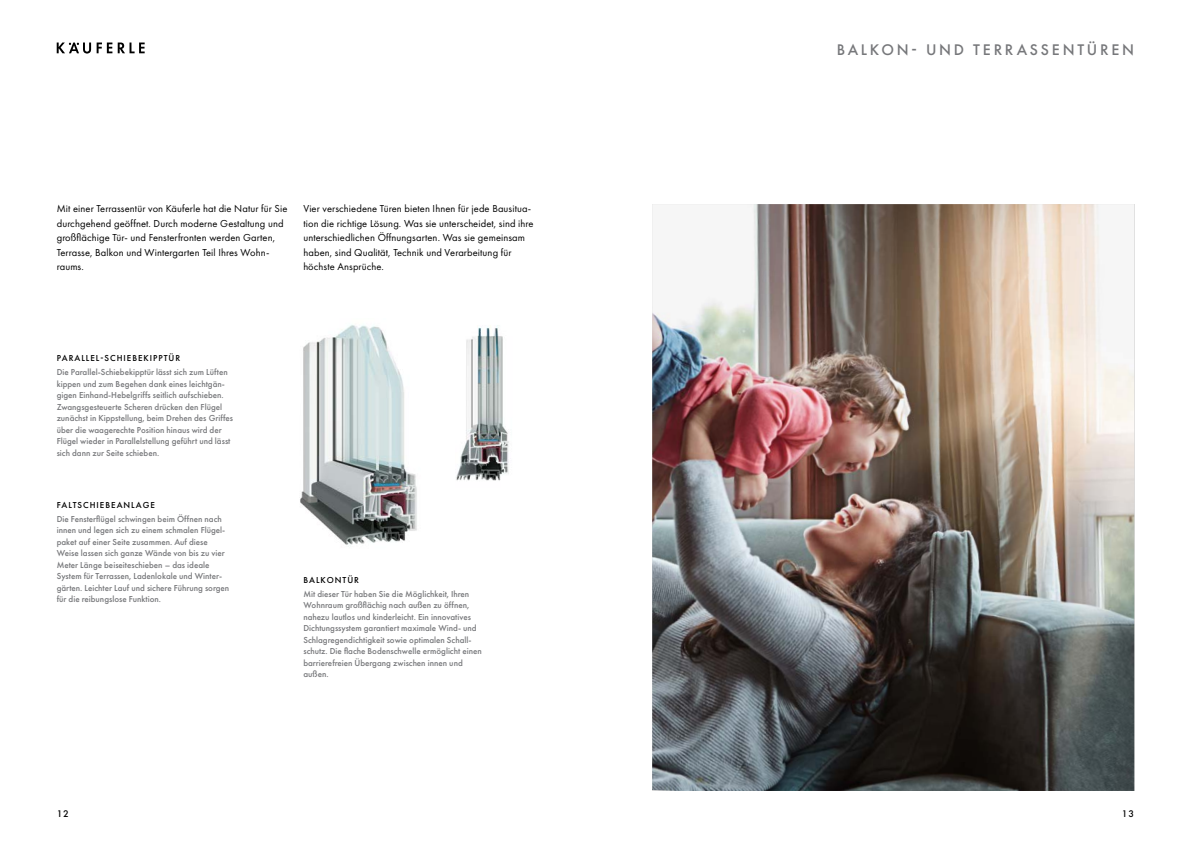
<style>
.page{position:relative;width:1191px;height:842px;background:#fff}
.page>*{position:absolute;margin:0;border:0;box-sizing:border-box;transform-origin:0 0}
.t1{font:500 16px "Futura PT";letter-spacing:.17em;color:#76777a}
.t2{font:10.5px/14.5px "Futura PT";letter-spacing:.01em;color:#000}
.t3{font:500 10px "Futura PT";color:#000}
.t4{font:500 9px/11.5px "Futura PT";color:#76777a}
.t5{font:500 9px "Futura PT";letter-spacing:.11em;color:#000}
</style>
<div class="page">
<img style="left:456px;top:325px;width:53px;height:156px">
<img style="left:300px;top:325px;width:117px;height:222px">
<img style="left:652px;top:204px;width:482px;height:587px">
<svg style="left:97px;top:43px;width:15px;height:10px"></svg>
<svg style="left:118px;top:43px;width:27px;height:10px"></svg>
<svg style="left:57px;top:43px;width:34px;height:11px"></svg>
<p class="t2" style="left:57px;top:201px;width:232px">Mit einer Terrassentür von Käuferle hat die Natur für Sie durchgehend geöffnet. Durch moderne Gestaltung und großflächige Tür- und Fensterfronten werden Garten, Terrasse, Balkon und Wintergarten Teil Ihres Wohn&shy;raums.</p>
<p class="t2" style="left:303px;top:201px;width:232px">Vier verschiedene Türen bieten Ihnen für jede Bausitua&shy;tion die richtige Lösung. Was sie unterscheidet, sind ihre unterschiedlichen Öffnungsarten. Was sie gemeinsam haben, sind Qualität, Technik und Verarbeitung für höchste Ansprüche.</p>
<p class="t5" style="left:57px;top:353px;width:125px">PARALLEL-SCHIEBEKIPPTÜR</p>
<p class="t4" style="left:57px;top:366px;width:178px">Die Parallel-Schiebekipptür lässt sich zum Lüften kippen und zum Begehen dank eines leichtgän&shy;gigen Einhand-Hebelgriffs seitlich aufschieben.<br>Zwangsgesteuerte Scheren drücken den Flügel zunächst in Kippstellung, beim Drehen des Griffes über die waagerechte Position hinaus wird der Flügel wieder in Parallelstellung geführt und lässt sich dann zur Seite schieben.</p>
<p class="t5" style="left:57px;top:500px;width:100px">FALTSCHIEBEANLAGE</p>
<p class="t4" style="left:57px;top:513px;width:174px">Die Fensterflügel schwingen beim Öffnen nach innen und legen sich zu einem schmalen Flügel&shy;paket auf einer Seite zusammen. Auf diese Weise lassen sich ganze Wände von bis zu vier Meter Länge beiseiteschieben – das ideale System für Terrassen, Ladenlokale und Winter&shy;gärten. Leichter Lauf und sichere Führung sorgen für die reibungslose Funktion.</p>
<p class="t5" style="left:303px;top:574px;width:57px">BALKONTÜR</p>
<p class="t4" style="left:303px;top:588px;width:180px">Mit dieser Tür haben Sie die Möglichkeit, Ihren Wohnraum großflächig nach außen zu öffnen, nahezu lautlos und kinderleicht. Ein innovatives Dichtungssystem garantiert maximale Wind- und Schlagregendichtigkeit sowie optimalen Schall&shy;schutz. Die flache Bodenschwelle ermöglicht einen barrierefreien Übergang zwischen innen und außen.</p>
<h1 class="t1" style="left:836px;top:40px;width:299px">BALKON- UND TERRASSENTÜREN</h1>
<p class="t3" style="left:57px;top:808px;width:14px">12</p>
<p class="t3" style="left:1121px;top:808px;width:14px">13</p>
</div>
